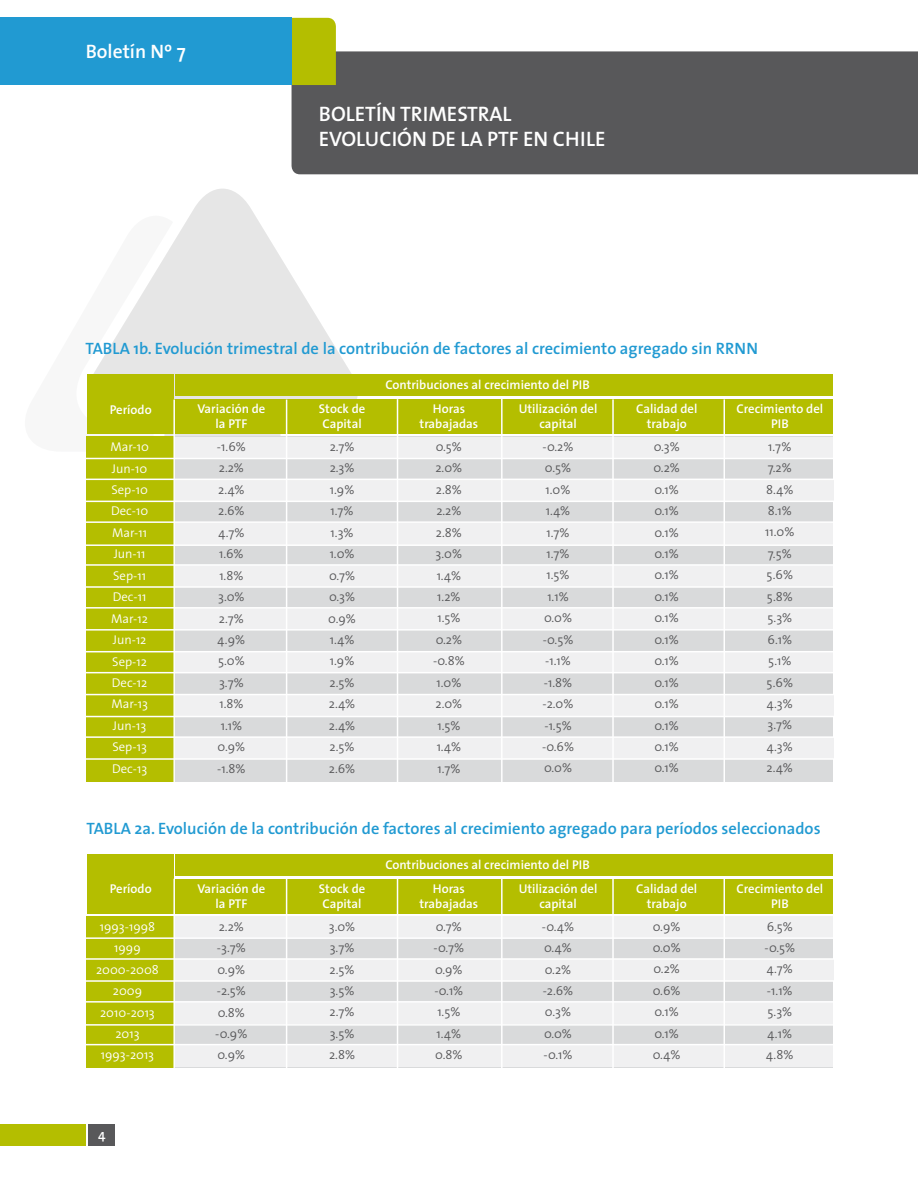
<style>
.page{position:relative;width:918px;height:1188px;background:#fff}
.page>*{position:absolute;margin:0;border:0;box-sizing:border-box;transform-origin:0 0}
.t1{font:600 21px/25.2px "The Sans";color:#fff}
.t2{font:600 19.5px "The Sans";color:#fff}
.t3{font:600 16.5px "The Sans";color:#219ad2}
.t4{font:600 13.5px "The Sans";color:#fff}
.t5{font:300 12.75px/21.5px "The Sans";color:#58585a}
.t6{font:600 12.75px/15px "The Sans";color:#fff;text-align:center}
.t7{font:300 12.75px/21.5px "The Sans";color:#fff}
</style>
<div class="page">
<div style="left:292px;top:51px;width:626px;height:123px;background:#58585a"></div>
<div style="left:291px;top:18px;width:45px;height:67px;background:#b4be00"></div>
<div style="left:0;top:18px;width:291px;height:67px;background:#219ad2"></div>
<svg style="left:94px;top:189px;width:264px;height:247px;fill:#e6e6e6"></svg>
<div style="left:0;top:1125px;width:86px;height:21px;background:#b4be00"></div>
<div style="left:88px;top:1125px;width:26px;height:21px;background:#58585a"></div>
<div style="left:87px;top:436px;width:746px;height:346px;background:#d9dadb"></div>
<div style="left:87px;top:436px;width:88px;height:346px;background:#b4be00"></div>
<div style="left:87px;top:374px;width:86px;height:60px;background:#b4be00"></div>
<div style="left:174px;top:437px;width:659px;height:21px;background:#f0f0f1"></div>
<div style="left:174px;top:651px;width:659px;height:22px;background:#f0f0f1"></div>
<div style="left:175px;top:479px;width:659px;height:22px;background:#f0f0f1"></div>
<div style="left:175px;top:695px;width:659px;height:22px;background:#f0f0f1"></div>
<div style="left:175px;top:737px;width:659px;height:22px;background:#f0f0f1"></div>
<div style="left:175px;top:523px;width:658px;height:21px;background:#f0f0f1"></div>
<div style="left:175px;top:608px;width:658px;height:22px;background:#f0f0f1"></div>
<div style="left:175px;top:565px;width:658px;height:22px;background:#f0f0f1"></div>
<div style="left:87px;top:399px;width:746px;height:35px;background:#b4be00"></div>
<div style="left:175px;top:374px;width:658px;height:22px;background:#b4be00"></div>
<hr style="left:78px;top:458px;width:764px;height:1px;background:#fff">
<hr style="left:78px;top:629px;width:764px;height:2px;background:#fff">
<hr style="left:78px;top:544px;width:764px;height:2px;background:#fff">
<hr style="left:78px;top:716px;width:764px;height:1px;background:#fff">
<hr style="left:78px;top:501px;width:764px;height:1px;background:#fff">
<hr style="left:78px;top:672px;width:764px;height:1px;background:#fff">
<hr style="left:78px;top:736px;width:764px;height:2px;background:#fff">
<hr style="left:78px;top:586px;width:764px;height:2px;background:#fff">
<hr style="left:79px;top:479px;width:763px;height:1px;background:#fff">
<hr style="left:79px;top:651px;width:763px;height:1px;background:#fff">
<hr style="left:79px;top:564px;width:763px;height:2px;background:#fff">
<hr style="left:79px;top:521px;width:763px;height:2px;background:#fff">
<hr style="left:79px;top:694px;width:763px;height:1px;background:#fff">
<hr style="left:79px;top:758px;width:763px;height:2px;background:#fff">
<hr style="left:79px;top:607px;width:763px;height:2px;background:#fff">
<hr style="left:173px;top:400px;width:2px;height:386px;background:#fff">
<hr style="left:286px;top:400px;width:1px;height:386px;background:#fff">
<hr style="left:397px;top:399px;width:1px;height:387px;background:#fff">
<hr style="left:501px;top:399px;width:2px;height:386px;background:#fff">
<hr style="left:612px;top:399px;width:2px;height:387px;background:#fff">
<hr style="left:724px;top:399px;width:1px;height:387px;background:#fff">
<div style="left:87px;top:916px;width:746px;height:151px;background:#d9dadb"></div>
<div style="left:87px;top:916px;width:88px;height:151px;background:#b4be00"></div>
<div style="left:87px;top:854px;width:86px;height:59px;background:#b4be00"></div>
<div style="left:174px;top:916px;width:659px;height:22px;background:#f0f0f1"></div>
<div style="left:175px;top:959px;width:659px;height:22px;background:#f0f0f1"></div>
<div style="left:175px;top:1002px;width:658px;height:22px;background:#f0f0f1"></div>
<div style="left:175px;top:1045px;width:658px;height:22px;background:#f0f0f1"></div>
<div style="left:87px;top:879px;width:746px;height:34px;background:#b4be00"></div>
<div style="left:175px;top:854px;width:658px;height:22px;background:#b4be00"></div>
<hr style="left:78px;top:937px;width:764px;height:2px;background:#fff">
<hr style="left:78px;top:1024px;width:764px;height:2px;background:#fff">
<hr style="left:78px;top:980px;width:764px;height:2px;background:#fff">
<hr style="left:79px;top:958px;width:763px;height:2px;background:#fff">
<hr style="left:79px;top:1044px;width:763px;height:1px;background:#fff">
<hr style="left:79px;top:1001px;width:763px;height:2px;background:#fff">
<hr style="left:173px;top:879px;width:2px;height:190px;background:#fff">
<hr style="left:286px;top:879px;width:1px;height:190px;background:#fff">
<hr style="left:397px;top:879px;width:1px;height:189px;background:#fff">
<hr style="left:501px;top:878px;width:2px;height:190px;background:#fff">
<hr style="left:612px;top:879px;width:2px;height:190px;background:#fff">
<hr style="left:724px;top:879px;width:1px;height:190px;background:#fff">
<h2 class="t2" style="left:86px;top:36px;width:101px">Boletín Nº 7</h2>
<h1 class="t1" style="left:319px;top:100px;width:288px">BOLETÍN TRIMESTRAL<br>EVOLUCIÓN DE LA PTF EN CHILE</h1>
<p class="t3" style="left:85px;top:335px;width:674px">TABLA 1b. Evolución trimestral de la contribución de factores al crecimiento agregado sin RRNN</p>
<p class="t6" style="left:110px;top:401px;width:44px">Período</p>
<p class="t7" style="left:110px;top:436px;width:40px">Mar-10<br>Jun-10<br>Sep-10<br>Dec-10<br>Mar-11<br>Jun-11<br>Sep-11<br>Dec-11<br>Mar-12<br>Jun-12<br>Sep-12<br>Dec-12<br>Mar-13<br>Jun-13<br>Sep-13<br>Dec-13</p>
<p class="t6" style="left:385px;top:377px;width:206px">Contribuciones al crecimiento del PIB</p>
<p class="t6" style="left:319px;top:401px;width:48px;text-align:left">Stock de<br>Capital</p>
<p class="t6" style="left:198px;top:401px;width:69px">Variación de la PTF</p>
<p class="t6" style="left:519px;top:401px;width:80px">Utilización del capital</p>
<p class="t6" style="left:636px;top:401px;width:63px">Calidad del trabajo</p>
<p class="t6" style="left:420px;top:401px;width:60px">Horas trabajadas</p>
<p class="t6" style="left:737px;top:401px;width:88px">Crecimiento del<br>PIB</p>
<p class="t5" style="left:217px;top:436px;width:30px">-1.6%<br>2.2%<br>2.4%<br>2.6%<br>4.7%<br>1.6%<br>1.8%<br>3.0%<br>2.7%<br>4.9%<br>5.0%<br>3.7%<br>1.8%<br>1.1%<br>0.9% -1.8%</p>
<p class="t5" style="left:328px;top:436px;width:29px">2.7%<br>2.3%<br>1.9%<br>1.7%<br>1.3%<br>1.0%<br>0.7%<br>0.3%<br>0.9%<br>1.4%<br>1.9%<br>2.5%<br>2.4%<br>2.4%<br>2.5%<br>2.6%</p>
<p class="t5" style="left:433px;top:435px;width:33px;text-align:center">0.5%<br>2.0%<br>2.8%<br>2.2%<br>2.8%<br>3.0%<br>1.4%<br>1.2%<br>1.5%<br>0.2% -0.8%<br>1.0%<br>2.0%<br>1.5%<br>1.4%<br>1.7%</p>
<p class="t5" style="left:542px;top:435px;width:34px;text-align:center">-0.2%<br>0.5%<br>1.0%<br>1.4%<br>1.7%<br>1.7%<br>1.5%<br>1.1%<br>0.0% -0.5% -1.1% -1.8% -2.0% -1.5% -0.6%<br>0.0%</p>
<p class="t5" style="left:654px;top:435px;width:28px;text-align:justify">0.3% 0.2% 0.1% 0.1% 0.1% 0.1% 0.1% 0.1% 0.1% 0.1% 0.1% 0.1% 0.1% 0.1% 0.1% 0.1%</p>
<p class="t5" style="left:765px;top:435px;width:31px">1.7%<br>7.2%<br>8.4%<br>8.1%<br>11.0%<br>7.5%<br>5.6%<br>5.8%<br>5.3%<br>6.1%<br>5.1%<br>5.6%<br>4.3%<br>3.7%<br>4.3%<br>2.4%</p>
<p class="t3" style="left:87px;top:815px;width:736px">TABLA 2a. Evolución de la contribución de factores al crecimiento agregado para períodos seleccionados</p>
<p class="t6" style="left:110px;top:881px;width:44px">Período</p>
<p class="t7" style="left:96px;top:915px;width:64px;text-align:center">1993-1998<br>1999<br>2000-2008<br>2009<br>2010-2013<br>2013<br>1993-2013</p>
<p class="t4" style="left:98px;top:1123px;width:9px">4</p>
<p class="t6" style="left:385px;top:857px;width:206px">Contribuciones al crecimiento del PIB</p>
<p class="t6" style="left:197px;top:880px;width:69px">Variación de la PTF</p>
<p class="t6" style="left:519px;top:880px;width:80px">Utilización del capital</p>
<p class="t6" style="left:636px;top:880px;width:63px">Calidad del trabajo</p>
<p class="t6" style="left:319px;top:880px;width:48px;text-align:left">Stock de<br>Capital</p>
<p class="t6" style="left:420px;top:880px;width:60px">Horas trabajadas</p>
<p class="t6" style="left:736px;top:880px;width:88px">Crecimiento del<br>PIB</p>
<p class="t5" style="left:215px;top:915px;width:34px">2.2% -3.7%<br>0.9% -2.5%<br>0.8% -0.9%<br>0.9%</p>
<p class="t5" style="left:329px;top:915px;width:28px;text-align:justify">3.0% 3.7% 2.5% 3.5% 2.7% 3.5% 2.8%</p>
<p class="t5" style="left:434px;top:915px;width:32px">0.7% -0.7%<br>0.9% -0.1%<br>1.5%<br>1.4%<br>0.8%</p>
<p class="t5" style="left:542px;top:915px;width:34px">-0.4%<br>0.4%<br>0.2% -2.6%<br>0.3%<br>0.0% -0.1%</p>
<p class="t5" style="left:653px;top:915px;width:30px">0.9%<br>0.0%<br>0.2%<br>0.6%<br>0.1%<br>0.1%<br>0.4%</p>
<p class="t5" style="left:765px;top:915px;width:32px">6.5% -0.5%<br>4.7% -1.1%<br>5.3%<br>4.1%<br>4.8%</p>
</div>
